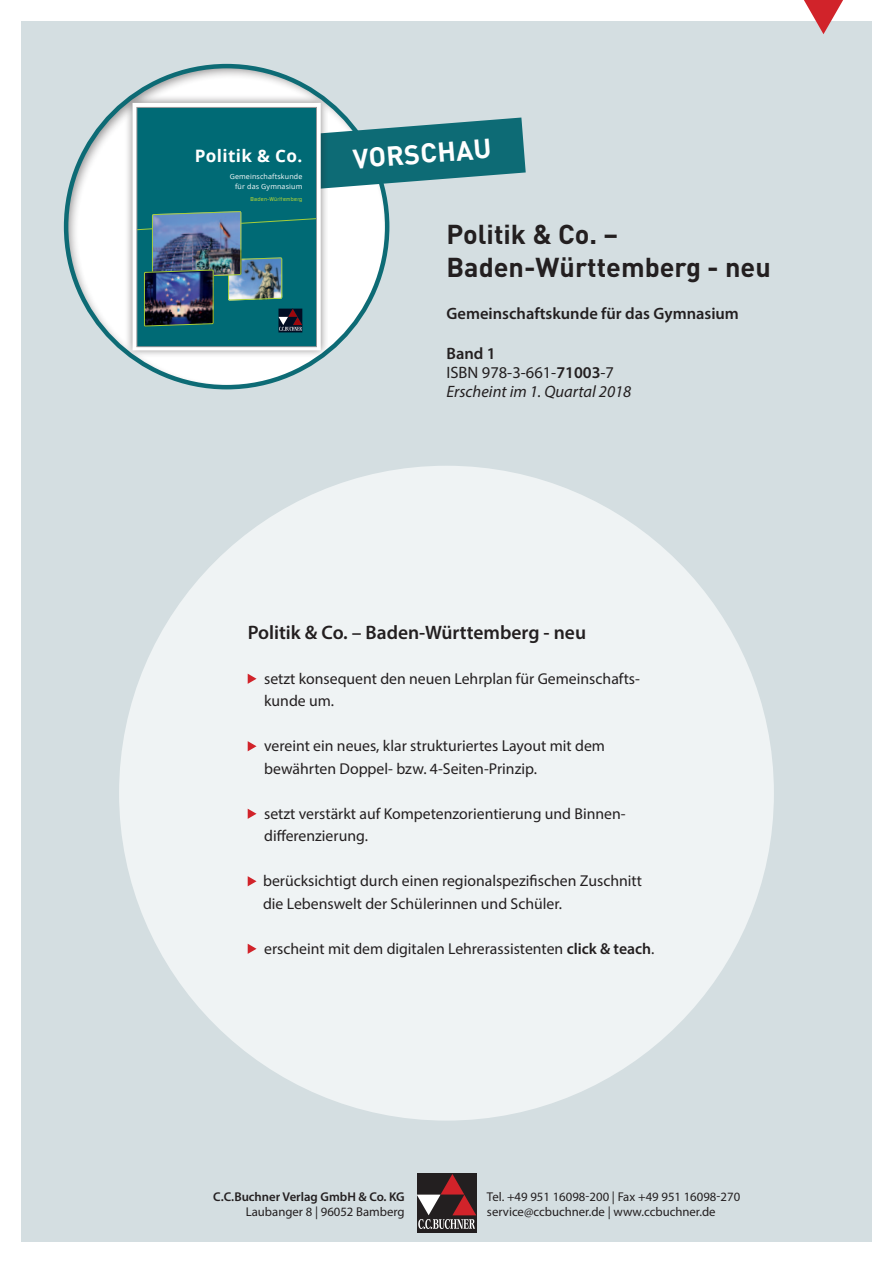
<style>
.page{position:relative;width:893px;height:1263px;background:#fff}
.page>*{position:absolute;margin:0;border:0;box-sizing:border-box;transform-origin:0 0}
.t1{font:700 27px/33px "DIN Pro";color:#231f20}
.t2{font:700 27px "DIN Pro";color:#fff}
.t3{font:600 19.5px "Myriad Pro";color:#231f20}
.t4{font:700 17.1px "Open Sans";letter-spacing:.02em;color:#fff}
.t5{font:italic 16.5px/18.9px "Myriad Pro";color:#231f20}
.t6{font:600 16.5px "Myriad Pro";color:#231f20}
.t7{font:15.75px/22.5px "Myriad Pro";color:#231f20}
.t8{font:12.75px/15px "Myriad Pro";color:#231f20}
.t9{font:600 12.75px "Myriad Pro";color:#231f20}
.t10{font:7.05px/9.1px "Open Sans";letter-spacing:.02em;color:#fff;text-align:right}
.t11{font:500 5.85px "Digital EF";letter-spacing:.05em;color:#a6ce39}
.s1{font-weight:600;font-style:normal}
.s2{font-style:normal}
.s3{font-weight:600}
</style>
<div class="page">
<div style="left:21px;top:21px;width:851px;height:1221px;background:#d4dee1"></div>
<div style="left:64px;top:62px;width:328px;height:329px;background:#231f20;opacity:.5"></div>
<div style="left:119px;top:466px;width:655px;height:654px;background:#eff3f4;border-radius:50%"></div>
<svg style="left:248px;top:674px;width:9px;height:10px"></svg>
<svg style="left:248px;top:741px;width:9px;height:10px"></svg>
<svg style="left:248px;top:809px;width:9px;height:10px"></svg>
<svg style="left:248px;top:876px;width:9px;height:10px"></svg>
<svg style="left:248px;top:944px;width:9px;height:10px"></svg>
<div style="left:124px;top:95px;width:205px;height:264px;background:#231f20;opacity:.5"></div>
<svg style="left:130px;top:101px;width:193px;height:252px"></svg>
<svg style="left:135px;top:105px;width:391px;height:243px"></svg>
<svg style="left:804px;top:0;width:39px;height:34px"></svg>
<div style="left:417px;top:1174px;width:59px;height:59px;background:#231f20"></div>
<svg style="left:417px;top:1174px;width:59px;height:55px"></svg>
<p class="t4" style="left:195px;top:144px;width:109px">Politik &amp; Co.</p>
<p class="t10" style="left:230px;top:172px;width:74px">Gemeinschaftskunde für das Gymnasium</p>
<p class="t11" style="left:251px;top:196px;width:53px">Baden-Württemberg</p>
<h1 class="t2" style="left:351px;top:141px;width:140px;rotate:-5deg">Vorschau</h1>
<h1 class="t1" style="left:446px;top:217px;width:326px">Politik &amp; Co. –<br>Baden-Württemberg - neu</h1>
<p class="t6" style="left:446px;top:303px;width:294px">Gemeinschaftskunde für das Gymnasium</p>
<p class="t5" style="left:446px;top:344px;width:186px"><span class="s1">Band 1<br></span><span class="s2">ISBN 978-3-661-</span><span class="s1">71003</span><span class="s2">-7<br></span>Erscheint im 1. Quartal 2018</p>
<p class="t3" style="left:248px;top:620px;width:340px">Politik &amp; Co. – Baden-Württemberg - neu</p>
<p class="t7" style="left:264px;top:667px;width:377px">setzt konsequent den neuen Lehrplan für Gemeinschafts&shy;kunde um.</p>
<p class="t7" style="left:264px;top:734px;width:342px">vereint ein neues, klar strukturiertes Layout mit dem bewährten Doppel- bzw. 4-Seiten-Prinzip.</p>
<p class="t7" style="left:264px;top:802px;width:363px">setzt verstärkt auf Kompetenzorientierung und Binnen&shy;differenzierung.</p>
<p class="t7" style="left:263px;top:869px;width:380px">berücksichtigt durch einen regionalspezifischen Zuschnitt die Lebenswelt der Schülerinnen und Schüler.</p>
<p class="t7" style="left:264px;top:937px;width:392px">erscheint mit dem digitalen Lehrerassistenten <span class="s3">click &amp; teach</span>.</p>
<p class="t9" style="left:213px;top:1188px;width:193px">C.C.Buchner Verlag GmbH &amp; Co. KG</p>
<p class="t8" style="left:246px;top:1204px;width:160px">Laubanger 8 | 96052 Bamberg</p>
<p class="t8" style="left:487px;top:1189px;width:255px">Tel. +49 951 16098-200 | Fax +49 951 16098-270 service@ccbuchner.de | www.ccbuchner.de</p>
</div>
